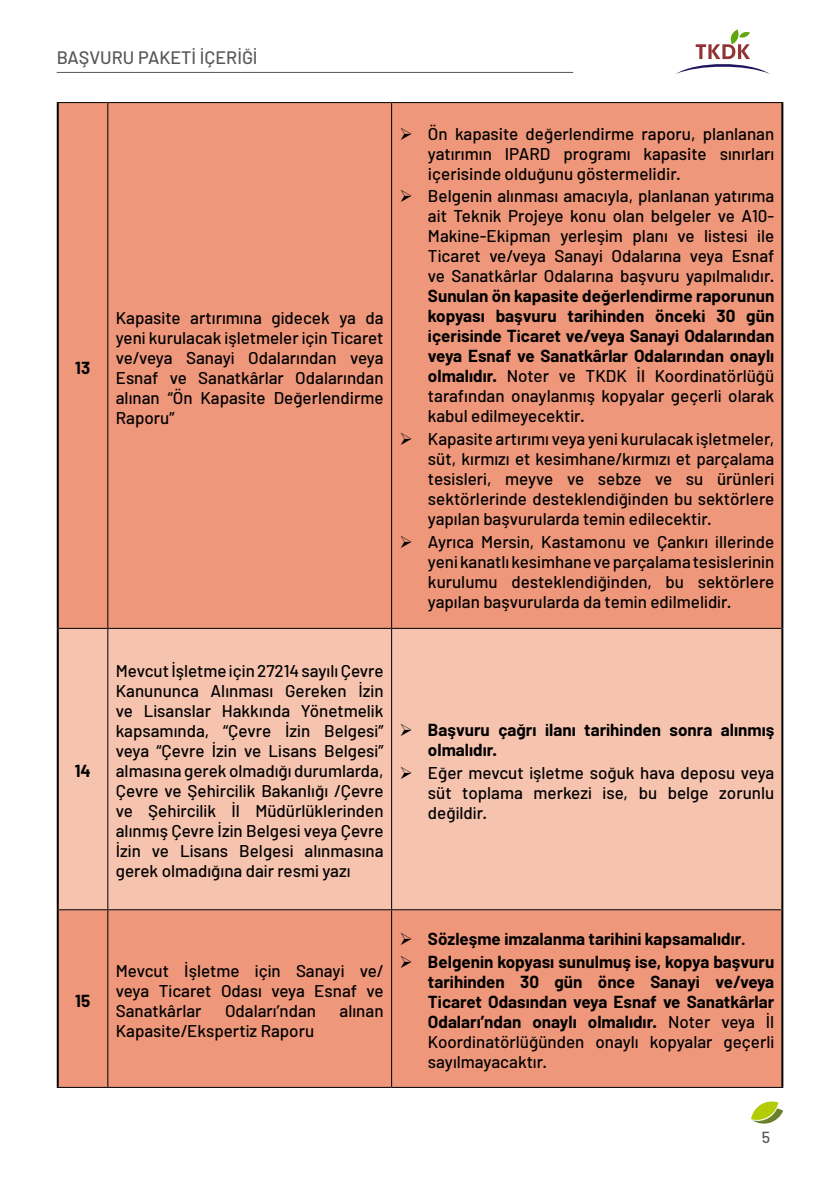
<style>
.page{position:relative;width:840px;height:1191px;background:#fff}
.page>*{position:absolute;margin:0;border:0;box-sizing:border-box;transform-origin:0 0}
.t1{font:500 18px "Barlow";color:#575756}
.t2{font:500 17px/20px "Barlow";color:#000;text-align:justify}
.t3{font:700 17px/20px "Barlow";color:#000;text-align:justify}
.t4{font:500 16px "Barlow";color:#575756}
.s1{font-weight:500}
</style>
<div class="page">
<hr style="left:57px;top:72px;width:516px;height:1px;background:#575756">
<svg style="left:676px;top:29px;width:93px;height:45px"></svg>
<svg style="left:751px;top:1101px;width:31px;height:23px"></svg>
<div style="left:59px;top:103px;width:721px;height:984px;background:#ee977b"></div>
<div style="left:59px;top:629px;width:721px;height:280px;background:#f6c3af"></div>
<hr style="left:57px;top:103px;width:2px;height:525px;background:#000">
<hr style="left:780px;top:103px;width:2px;height:525px;background:#000">
<hr style="left:57px;top:628px;width:2px;height:281px;background:#000">
<hr style="left:780px;top:628px;width:2px;height:281px;background:#000">
<hr style="left:57px;top:909px;width:2px;height:178px;background:#000">
<hr style="left:780px;top:909px;width:2px;height:178px;background:#000">
<hr style="left:57px;top:102px;width:51px;height:1px;background:#000">
<hr style="left:108px;top:102px;width:283px;height:1px;background:#000">
<hr style="left:107px;top:103px;width:1px;height:525px;background:#000">
<hr style="left:391px;top:102px;width:391px;height:1px;background:#000">
<hr style="left:391px;top:103px;width:1px;height:525px;background:#000">
<hr style="left:59px;top:628px;width:49px;height:1px;background:#000">
<hr style="left:108px;top:628px;width:283px;height:1px;background:#000">
<hr style="left:107px;top:629px;width:1px;height:280px;background:#000">
<hr style="left:391px;top:628px;width:389px;height:1px;background:#000">
<hr style="left:391px;top:629px;width:1px;height:280px;background:#000">
<hr style="left:59px;top:909px;width:49px;height:1px;background:#000">
<hr style="left:108px;top:909px;width:283px;height:1px;background:#000">
<hr style="left:107px;top:910px;width:1px;height:177px;background:#000">
<hr style="left:391px;top:909px;width:389px;height:1px;background:#000">
<hr style="left:391px;top:910px;width:1px;height:177px;background:#000">
<hr style="left:57px;top:1087px;width:51px;height:1px;background:#000">
<hr style="left:108px;top:1087px;width:283px;height:1px;background:#000">
<hr style="left:391px;top:1087px;width:391px;height:1px;background:#000">
<svg style="left:413px;top:140px;width:17px;height:1px"></svg>
<svg style="left:413px;top:202px;width:17px;height:1px"></svg>
<svg style="left:413px;top:445px;width:17px;height:1px"></svg>
<svg style="left:413px;top:548px;width:17px;height:1px"></svg>
<svg style="left:413px;top:736px;width:17px;height:1px"></svg>
<svg style="left:413px;top:778px;width:17px;height:1px"></svg>
<svg style="left:413px;top:945px;width:17px;height:1px"></svg>
<svg style="left:413px;top:968px;width:17px;height:1px"></svg>
<p class="t1" style="left:57px;top:46px;width:202px">BAŞVURU PAKETI IÇERIĞI</p>
<p class="t3" style="left:75px;top:358px;width:16px">13</p>
<p class="t3" style="left:75px;top:761px;width:18px">14</p>
<p class="t3" style="left:75px;top:990px;width:16px">15</p>
<p class="t2" style="left:116px;top:307px;width:269px">Kapasite artırımına gidecek ya da yeni kurulacak işletmeler için Ticaret ve/veya Sanayi Odalarından veya Esnaf ve Sanatkârlar Odalarından alınan “Ön Kapasite Değerlendirme Raporu”</p>
<p class="t2" style="left:428px;top:123px;width:347px;text-indent:-28px">➢ Ön kapasite değerlendirme raporu, planlanan yatırımın IPARD programı kapasite sınırları içerisinde olduğunu göstermelidir.</p>
<p class="t2" style="left:428px;top:186px;width:347px;text-indent:-28px">➢ Belgenin alınması amacıyla, planlanan yatırıma ait Teknik Projeye konu olan belgeler ve A10- Makine-Ekipman yerleşim planı ve listesi ile Ticaret ve/veya Sanayi Odalarına veya Esnaf ve Sanatkârlar Odalarına başvuru yapılmalıdır.</p>
<p class="t3" style="left:428px;top:286px;width:347px">Sunulan ön kapasite değerlendirme raporunun kopyası başvuru tarihinden önceki 30 gün içerisinde Ticaret ve/veya Sanayi Odalarından veya Esnaf ve Sanatkârlar Odalarından onaylı olmalıdır. <span class="s1">Noter ve TKDK İl Koordinatörlüğü tarafından onaylanmış kopyalar geçerli olarak kabul edilmeyecektir.</span></p>
<p class="t2" style="left:428px;top:429px;width:347px;text-indent:-28px">➢ Kapasite artırımı veya yeni kurulacak işletmeler, süt, kırmızı et kesimhane/kırmızı et parçalama tesisleri, meyve ve sebze ve su ürünleri sektörlerinde desteklendiğinden bu sektörlere yapılan başvurularda temin edilecektir.</p>
<p class="t2" style="left:428px;top:531px;width:347px;text-indent:-28px">➢ Ayrıca Mersin, Kastamonu ve Çankırı illerinde yeni kanatlı kesimhane ve parçalama tesislerinin kurulumu desteklendiğinden, bu sektörlere yapılan başvurularda da temin edilmelidir.</p>
<p class="t2" style="left:116px;top:661px;width:269px">Mevcut İşletme için 27214 sayılı Çevre Kanununca Alınması Gereken İzin ve Lisanslar Hakkında Yönetmelik kapsamında, “Çevre İzin Belgesi” veya “Çevre İzin ve Lisans Belgesi” almasına gerek olmadığı durumlarda, Çevre ve Şehircilik Bakanlığı /Çevre ve Şehircilik İl Müdürlüklerinden alınmış Çevre İzin Belgesi veya Çevre İzin ve Lisans Belgesi alınmasına gerek olmadığına dair resmi yazı</p>
<p class="t3" style="left:427px;top:719px;width:347px;text-indent:-28px">➢ Başvuru çağrı ilanı tarihinden sonra alınmış olmalıdır.</p>
<p class="t2" style="left:427px;top:762px;width:347px;text-indent:-28px">➢ Eğer mevcut işletme soğuk hava deposu veya süt toplama merkezi ise, bu belge zorunlu değildir.</p>
<p class="t2" style="left:116px;top:960px;width:269px">Mevcut İşletme için Sanayi ve/ veya Ticaret Odası veya Esnaf ve Sanatkârlar</p>
<p class="t2" style="left:225px;top:1000px;width:92px">Odaları’ndan</p>
<p class="t2" style="left:339px;top:1000px;width:45px">alınan</p>
<p class="t2" style="left:116px;top:1020px;width:200px">Kapasite/Ekspertiz Raporu</p>
<p class="t3" style="left:399px;top:929px;width:347px">➢ Sözleşme imzalanma tarihini kapsamalıdır<span class="s1">.</span></p>
<p class="t3" style="left:427px;top:952px;width:347px;text-indent:-28px">➢ Belgenin kopyası sunulmuş ise, kopya başvuru tarihinden 30 gün önce Sanayi ve/veya Ticaret Odasından veya Esnaf ve Sanatkârlar Odaları’ndan onaylı olmalıdır. <span class="s1">Noter veya İl Koordinatörlüğünden onaylı kopyalar geçerli sayılmayacaktır.</span></p>
<p class="t4" style="left:761px;top:1127px;width:10px">5</p>
</div>
